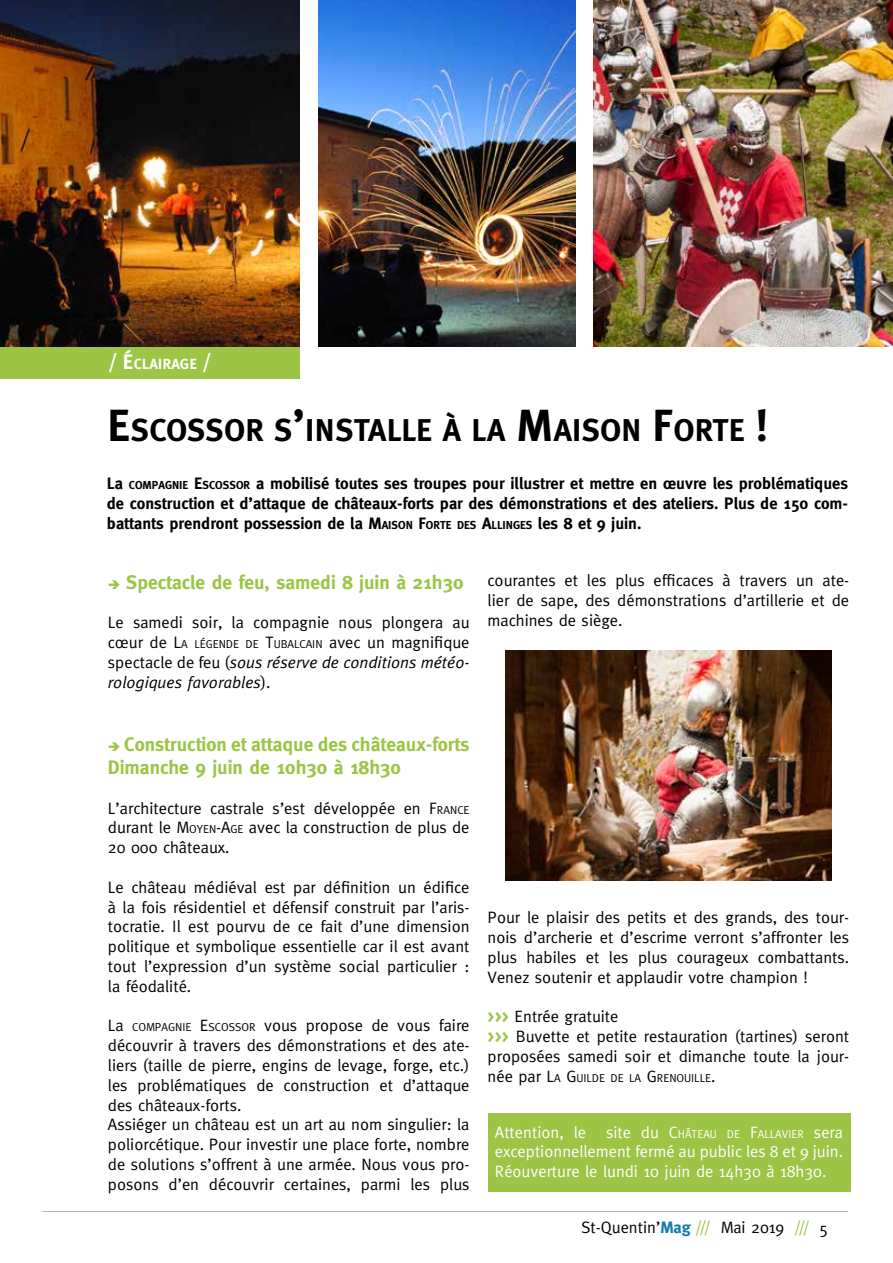
<style>
.page{position:relative;width:893px;height:1263px;background:#fff}
.page>*{position:absolute;margin:0;border:0;box-sizing:border-box;transform-origin:0 0}
.t1{font:700 31.5px "Meta Plus";color:#000}
.t2{font:700 19.5px/23.4px "Meta";color:#9cc545}
.t3{font:16.5px/19.8px "Meta";color:#000;text-align:justify}
.t4{font:700 16.5px/19.8px "Meta";color:#000;text-align:justify}
.t5{font:16.5px/19.8px "Meta";color:#fff;text-align:justify}
.t6{font:700 14.7px "Meta Plus";color:#fff}
.t7{font:11.55px "Meta";color:#000}
.s1{font-size:21px}
.s2{font-size:45px}
.s3{font-size:11.55px}
.s4{font-style:inherit}
.s5{font-style:italic}
.s6{font-weight:700;color:#9cc545}
.s7{font-size:16.5px}
.s8{font-weight:700;color:#167cac}
.s9{color:#9cc545}
</style>
<div class="page">
<hr style="left:43px;top:1211px;width:805px;height:1px;background:#b3b2b2">
<div style="left:0;top:346px;width:300px;height:33px;background:#9cc545"></div>
<img style="left:0;top:0;width:300px;height:346px">
<img style="left:318px;top:0;width:257px;height:346px">
<img style="left:593px;top:0;width:300px;height:346px">
<img style="left:505px;top:651px;width:327px;height:229px">
<div style="left:488px;top:1114px;width:362px;height:78px;background:#9cc545"></div>
<p class="t6" style="left:108px;top:355px;width:106px"><span class="s1">/</span> <span class="s1">É</span>CLAIRAGE <span class="s1">/</span></p>
<h1 class="t1" style="left:107px;top:411px;width:664px"><span class="s2">E</span>SCOSSOR S<span class="s2">’</span>INSTALLE À LA <span class="s2">M</span>AISON <span class="s2">F</span>ORTE <span class="s2">!</span></h1>
<p class="t4" style="left:107px;top:474px;width:743px">La <span class="s3">COMPAGNIE</span> <span class="s4">E</span><span class="s3">SCOSSOR</span> a mobilisé toutes ses troupes pour illustrer et mettre en œuvre les problématiques de construction et d’attaque de châteaux-forts par des démonstrations et des ateliers. Plus de 150 com&shy;battants prendront possession de la <span class="s4">M</span><span class="s3">AISON</span> <span class="s4">F</span><span class="s3">ORTE DES</span> <span class="s4">A</span><span class="s3">LLINGES</span> les 8 et 9 juin.</p>
<p class="t2" style="left:108px;top:570px;width:357px">➔ Spectacle de feu, samedi 8 juin à 21h30</p>
<p class="t3" style="left:108px;top:612px;width:363px">Le samedi soir, la compagnie nous plongera au cœur de <span class="s4">L</span><span class="s3">A LÉGENDE DE</span> <span class="s4">T</span><span class="s3">UBALCAIN</span> avec un magnifique spectacle de feu (<span class="s5">sous réserve de conditions météo&shy;rologiques favorables</span>).</p>
<p class="t2" style="left:108px;top:732px;width:363px">➔ Construction et attaque des châteaux-forts<br>Dimanche 9 juin de 10h30 à 18h30</p>
<p class="t3" style="left:108px;top:798px;width:363px">L’architecture castrale s’est développée en <span class="s4">F</span><span class="s3">RANCE </span>durant le <span class="s4">M</span><span class="s3">OYEN</span><span class="s4">-A</span><span class="s3">GE</span> avec la construction de plus de 20 000 châteaux.</p>
<p class="t3" style="left:108px;top:877px;width:363px">Le château médiéval est par définition un édifice à la fois résidentiel et défensif construit par l’aris&shy;tocratie. Il est pourvu de ce fait d’une dimension politique et symbolique essentielle car il est avant tout l’expression d’un système social particulier : la féodalité.</p>
<p class="t3" style="left:108px;top:1015px;width:363px;text-align:left">La <span class="s3">COMPAGNIE</span> <span class="s4">E</span><span class="s3">SCOSSOR</span> vous propose de vous faire découvrir à travers des démonstrations et des ate&shy;liers (taille de pierre, engins de levage, forge, etc.) les problématiques de construction et d’attaque des châteaux-forts.<br>Assiéger un château est un art au nom singulier: la poliorcétique. Pour investir une place forte, nombre de solutions s’offrent à une armée. Nous vous pro&shy;posons d’en découvrir certaines, parmi les plus</p>
<p class="t3" style="left:488px;top:571px;width:363px">courantes et les plus efficaces à travers un ate&shy;lier de sape, des démonstrations d’artillerie et de machines de siège.</p>
<p class="t3" style="left:488px;top:907px;width:363px">Pour le plaisir des petits et des grands, des tour&shy;nois d’archerie et d’escrime verront s’affronter les plus habiles et les plus courageux combattants.<br>Venez soutenir et applaudir votre champion !</p>
<p class="t3" style="left:488px;top:1006px;width:363px;text-align:left"><span class="s6">&gt;&gt;&gt;</span> Entrée gratuite<br><span class="s6">&gt;&gt;&gt;</span> Buvette et petite restauration (tartines) seront proposées samedi soir et dimanche toute la jour-</p>
<p class="t7" style="left:488px;top:1071px;width:229px"><span class="s7">née par</span> <span class="s7">L</span>A <span class="s7">G</span> UILDE DE LA <span class="s7">G</span> RENOUILLE<span class="s7">.</span></p>
<p class="t5" style="left:495px;top:1122px;width:350px">Attention, le site du <span class="s4">C</span><span class="s3">HÂTEAU DE</span> <span class="s4">F</span><span class="s3">ALLAVIER</span> sera exceptionnellement fermé au public les 8 et 9 juin.<br>Réouverture le lundi 10 juin de 14h30 à 18h30.</p>
<p class="t3" style="left:581px;top:1217px;width:248px">St-Quentin’<span class="s8">Mag</span> <span class="s9">///</span> Mai 2019 <span class="s9">///</span> 5</p>
</div>
